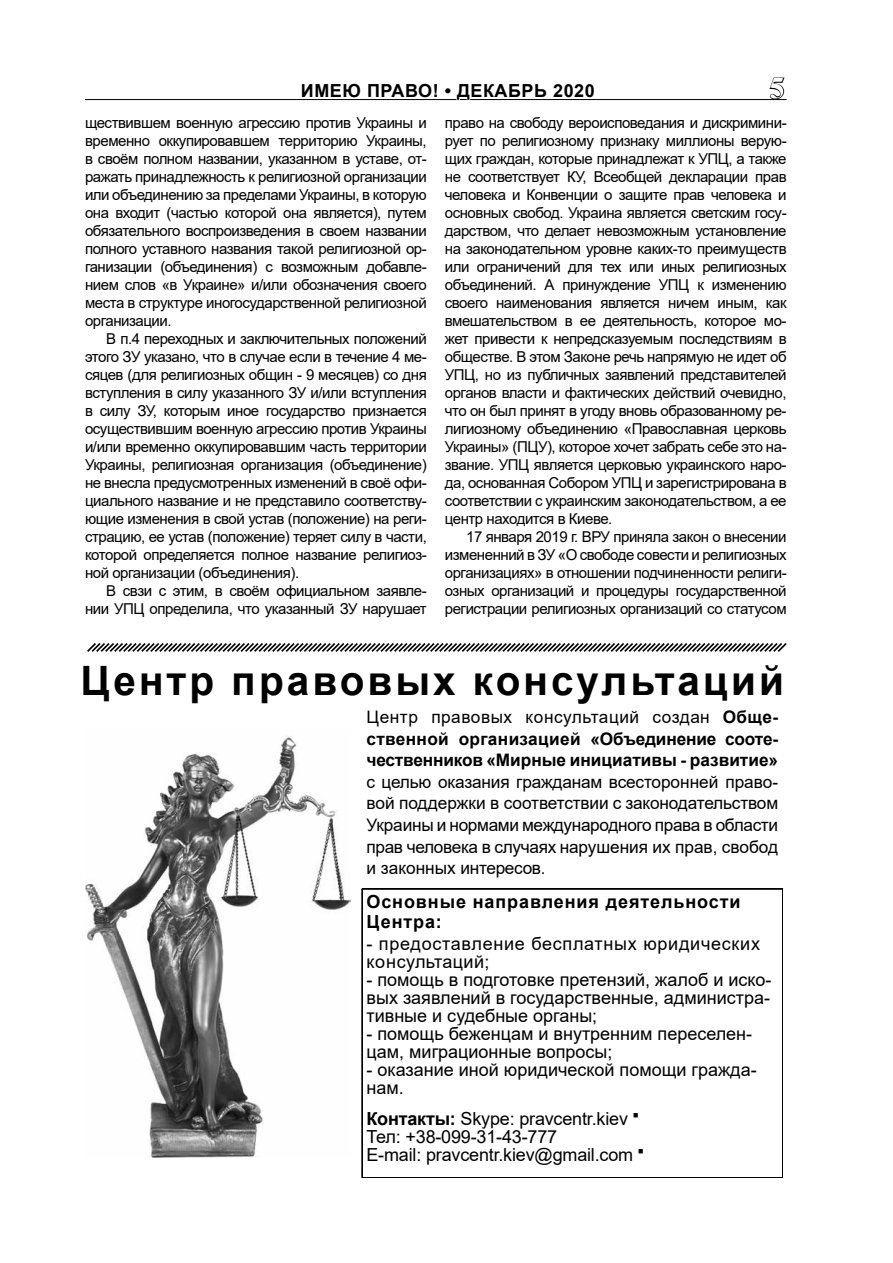
<style>
.page{position:relative;width:893px;height:1263px;background:#fff}
.page>*{position:absolute;margin:0;border:0;box-sizing:border-box;transform-origin:0 0}
.t1{font:700 40.5px "Arial";letter-spacing:.075em;color:#000}
.t2{font:700 30px "Times New Roman";color:#fff}
.t3{font:18px/18px "Arial";color:#000}
.t4{font:700 18px/19.5px "Arial";letter-spacing:.035em;color:#000}
.t5{font:18px/18px "Arial";letter-spacing:.04em;color:#000}
.t6{font:17.25px/21.6px "Arial";letter-spacing:-.005em;color:#000;text-align:justify}
.t7{font:700 17.25px/21.6px "Arial";color:#000;text-align:justify}
.t8{font:15px/18px "Arial";letter-spacing:-.03em;color:#000;text-align:justify}
.s1{font-weight:400}
.s2{font-weight:700}
</style>
<div class="page">
<hr style="left:85px;top:99px;width:702px;height:1px;background:#000">
<svg style="left:769px;top:77px;width:17px;height:23px"></svg>
<svg style="left:301px;top:99px;width:315px;height:2px"></svg>
<svg style="left:87px;top:643px;width:700px;height:9px"></svg>
<svg style="left:361px;top:888px;width:422px;height:282px"></svg>
<img style="left:85px;top:736px;width:266px;height:422px">
<p class="t4" style="left:307px;top:82px;width:262px">МЕНТОР #16 ● АВГУСТ 2018</p>
<h2 class="t2" style="left:769px;top:66px;width:16px">5</h2>
<p class="t8" style="left:85px;top:113px;width:343px">ществившем военную агрессию против Украины и временно оккупировавшем территорию Украины, в своём полном названии, указанном в уставе, от&shy;ражать принадлежность к религиозной организации или объединению за пределами Украины, в которую она входит (частью которой она является), путем обязательного воспроизведения в своем названии полного уставного названия такой религиозной ор&shy;ганизации (объединения) с возможным добавле&shy;нием слов «в Украине» и/или обозначения своего места в структуре иногосударственной религиозной организации.</p>
<p class="t8" style="left:85px;top:329px;width:343px;text-indent:21px">В п.4 переходных и заключительных положений этого ЗУ указано, что в случае если в течение 4 ме&shy;сяцев (для религиозных общин - 9 месяцев) со дня вступления в силу указанного ЗУ и/или вступления в силу ЗУ, которым иное государство признается осуществившим военную агрессию против Украины и/или временно оккупировавшим часть территории Украины, религиозная организация (объединение) не внесла предусмотренных изменений в своё офи&shy;циального название и не представило соответству&shy;ющие изменения в свой устав (положение) на реги&shy;страцию, ее устав (положение) теряет силу в части, которой определяется полное название религиоз&shy;ной организации (объединения).</p>
<p class="t8" style="left:85px;top:581px;width:343px;text-align:right">В свзи с этим, в своём официальном заявле&shy;нии УПЦ определила, что указанный ЗУ нарушает</p>
<p class="t4" style="left:301px;top:81px;width:295px">ИМЕЮ ПРАВО! • ДЕКАБРЬ 2020</p>
<p class="t8" style="left:445px;top:113px;width:343px">право на свободу вероисповедания и дискримини&shy;рует по религиозному признаку миллионы верую&shy;щих граждан, которые принадлежат к УПЦ, а также не соответствует КУ, Всеобщей декларации прав человека и Конвенции о защите прав человека и основных свобод. Украина является светским госу&shy;дарством, что делает невозможным установление на законодательном уровне каких-то преимуществ или ограничений для тех или иных религиозных объединений. А принуждение УПЦ к изменению своего наименования является ничем иным, как вмешательством в ее деятельность, которое мо&shy;жет привести к непредсказуемым последствиям в обществе. В этом Законе речь напрямую не идет об УПЦ, но из публичных заявлений представителей органов власти и фактических действий очевидно, что он был принят в угоду вновь образованному ре&shy;лигиозному объединению «Православная церковь Украины» (ПЦУ), которое хочет забрать себе это на&shy;звание. УПЦ является церковью украинского наро&shy;да, основанная Собором УПЦ и зарегистрирована в соответствии с украинским законодательством, а ее центр находится в Киеве.</p>
<p class="t8" style="left:445px;top:527px;width:343px;text-indent:21px">17 января 2019 г. ВРУ приняла закон о внесении измененний в ЗУ «О свободе совести и религиозных организациях» в отношении подчиненности религи&shy;озных организаций и процедуры государственной регистрации религиозных организаций со статусом</p>
<h1 class="t1" style="left:80px;top:652px;width:705px">Центр правовых консультаций</h1>
<p class="t7" style="left:366px;top:706px;width:413px"><span class="s1">Центр правовых консультаций создан</span> Обще&shy;ственной организацией «Объединение сооте&shy;чественников «Мирные инициативы - развитие»</p>
<p class="t6" style="left:366px;top:771px;width:413px">с целью оказания гражданам всесторонней право&shy;вой поддержки в соответствии с законодательством Украины и нормами международного права в области прав человека в случаях нарушения их прав, свобод и законных интересов.</p>
<p class="t4" style="left:366px;top:892px;width:376px">Основные направления деятельности<br>Центра:</p>
<p class="t5" style="left:366px;top:934px;width:395px">- предоставление бесплатных юридических консультаций;</p>
<p class="t3" style="left:366px;top:970px;width:407px;text-align:justify">- помощь в подготовке претензий, жалоб и иско&shy;вых заявлений в государственные, администра&shy;тивные и судебные органы;</p>
<p class="t3" style="left:366px;top:1024px;width:387px">- помощь беженцам и внутренним переселен&shy;цам, миграционные вопросы;</p>
<p class="t3" style="left:366px;top:1060px;width:392px">- оказание иной юридической помощи гражда&shy;нам.</p>
<p class="t3" style="left:366px;top:1109px;width:279px"><span class="s2">Контакты:</span> Skype: pravcentr.kiev <sup>■<br></sup>Тел: +38-099-31-43-777<br>E-mail: pravcentr.kiev@gmail.com <sup>■</sup></p>
</div>
